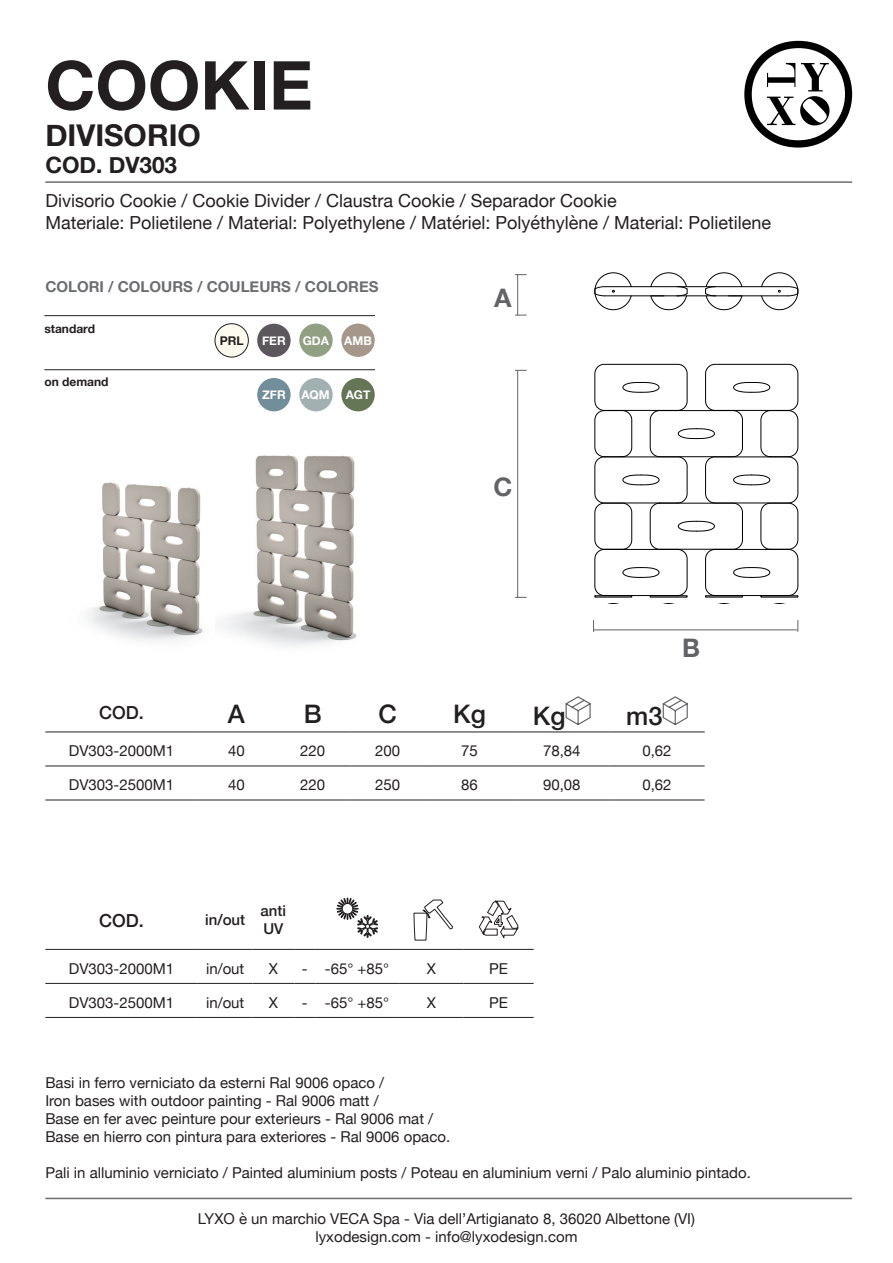
<style>
.page{position:relative;width:893px;height:1263px;background:#fff}
.page>*{position:absolute;margin:0;border:0;box-sizing:border-box;transform-origin:0 0}
.t1{font:700 67.5px "Helvetica Neue";color:#231f20}
.t2{font:700 30px "Helvetica Neue";color:#231f20}
.t3{font:500 25.5px "Helvetica Neue";color:#231f20}
.t4{font:700 25.5px "Helvetica Neue";color:#636366}
.t5{font:700 22.5px "Helvetica Neue";color:#231f20}
.t6{font:18px "Helvetica Neue";color:#231f20}
.t7{font:500 18px "Helvetica Neue";color:#231f20}
.t8{font:15px/18px "Helvetica Neue";color:#231f20;text-align:center}
.t9{font:700 15px "Helvetica Neue";color:#6c6d70}
.t10{font:500 15px "Helvetica Neue";color:#231f20}
.t11{font:700 12px "Helvetica Neue";color:#231f20}
.t12{font:700 12px "Helvetica Neue";color:#fff}
.t13{font:7.5px/9px "Myriad Pro";letter-spacing:-.005em;color:#231f20;text-align:center}
.t14{font:500 6.9px "Helvetica Neue";color:#231f20}
</style>
<div class="page">
<svg style="left:744px;top:41px;width:108px;height:107px"></svg>
<hr style="left:45px;top:181px;width:807px;height:2px;background:#6c6d70">
<hr style="left:45px;top:1198px;width:807px;height:1px;background:#6c6d70">
<div style="left:257px;top:324px;width:34px;height:33px;background:#5c575d;border-radius:50%"></div>
<div style="left:215px;top:324px;width:33px;height:33px;background:#fcfaef;border-radius:50%"></div>
<div style="left:215px;top:324px;width:33px;height:33px;border:1px solid #231f20;border-radius:50%"></div>
<div style="left:341px;top:378px;width:34px;height:33px;background:#657656;border-radius:50%"></div>
<div style="left:257px;top:378px;width:34px;height:33px;background:#728e9a;border-radius:50%"></div>
<div style="left:299px;top:378px;width:34px;height:33px;background:#a3b0b2;border-radius:50%"></div>
<div style="left:341px;top:324px;width:34px;height:33px;background:#a5988b;border-radius:50%"></div>
<div style="left:299px;top:324px;width:34px;height:33px;background:#91a083;border-radius:50%"></div>
<hr style="left:44px;top:315px;width:331px;height:1px;background:#231f20">
<hr style="left:44px;top:369px;width:331px;height:1px;background:#231f20">
<hr style="left:45px;top:732px;width:153px;height:1px;background:#231f20">
<hr style="left:198px;top:732px;width:77px;height:1px;background:#231f20">
<hr style="left:275px;top:732px;width:75px;height:1px;background:#231f20">
<hr style="left:350px;top:732px;width:75px;height:1px;background:#231f20">
<hr style="left:425px;top:732px;width:89px;height:1px;background:#231f20">
<hr style="left:514px;top:732px;width:95px;height:1px;background:#231f20">
<hr style="left:609px;top:732px;width:96px;height:1px;background:#231f20">
<hr style="left:45px;top:766px;width:153px;height:1px;background:#231f20">
<hr style="left:198px;top:766px;width:77px;height:1px;background:#231f20">
<hr style="left:275px;top:766px;width:75px;height:1px;background:#231f20">
<hr style="left:350px;top:766px;width:75px;height:1px;background:#231f20">
<hr style="left:425px;top:766px;width:89px;height:1px;background:#231f20">
<hr style="left:514px;top:766px;width:95px;height:1px;background:#231f20">
<hr style="left:609px;top:766px;width:96px;height:1px;background:#231f20">
<hr style="left:45px;top:800px;width:153px;height:1px;background:#231f20">
<hr style="left:198px;top:800px;width:77px;height:1px;background:#231f20">
<hr style="left:275px;top:800px;width:75px;height:1px;background:#231f20">
<hr style="left:350px;top:800px;width:75px;height:1px;background:#231f20">
<hr style="left:425px;top:800px;width:89px;height:1px;background:#231f20">
<hr style="left:514px;top:800px;width:95px;height:1px;background:#231f20">
<hr style="left:609px;top:800px;width:96px;height:1px;background:#231f20">
<svg style="left:565px;top:696px;width:26px;height:29px"></svg>
<svg style="left:662px;top:696px;width:26px;height:29px"></svg>
<img style="left:223px;top:455px;width:134px;height:191px">
<img style="left:88px;top:482px;width:115px;height:159px">
<hr style="left:45px;top:949px;width:153px;height:1px;background:#231f20">
<hr style="left:198px;top:949px;width:55px;height:1px;background:#231f20">
<hr style="left:253px;top:949px;width:41px;height:1px;background:#231f20">
<svg style="left:294px;top:949px;width:21px;height:1px"></svg>
<hr style="left:315px;top:949px;width:84px;height:1px;background:#231f20">
<hr style="left:399px;top:949px;width:65px;height:1px;background:#231f20">
<hr style="left:464px;top:949px;width:70px;height:1px;background:#231f20">
<hr style="left:45px;top:983px;width:153px;height:1px;background:#231f20">
<hr style="left:198px;top:983px;width:55px;height:1px;background:#231f20">
<hr style="left:253px;top:983px;width:41px;height:1px;background:#231f20">
<svg style="left:294px;top:983px;width:21px;height:1px"></svg>
<hr style="left:315px;top:983px;width:84px;height:1px;background:#231f20">
<hr style="left:399px;top:983px;width:65px;height:1px;background:#231f20">
<hr style="left:464px;top:983px;width:70px;height:1px;background:#231f20">
<hr style="left:45px;top:1017px;width:153px;height:1px;background:#231f20">
<hr style="left:198px;top:1017px;width:55px;height:1px;background:#231f20">
<hr style="left:253px;top:1017px;width:41px;height:1px;background:#231f20">
<svg style="left:294px;top:1017px;width:21px;height:1px"></svg>
<hr style="left:315px;top:1017px;width:84px;height:1px;background:#231f20">
<hr style="left:399px;top:1017px;width:65px;height:1px;background:#231f20">
<hr style="left:464px;top:1017px;width:70px;height:1px;background:#231f20">
<svg style="left:337px;top:898px;width:41px;height:40px"></svg>
<svg style="left:414px;top:900px;width:39px;height:40px"></svg>
<svg style="left:479px;top:901px;width:40px;height:38px"></svg>
<svg style="left:595px;top:364px;width:203px;height:232px"></svg>
<svg style="left:705px;top:273px;width:93px;height:37px"></svg>
<svg style="left:595px;top:273px;width:93px;height:37px"></svg>
<hr style="left:677px;top:296px;width:38px;height:1px;background:#000">
<hr style="left:677px;top:286px;width:38px;height:1px;background:#000">
<hr style="left:517px;top:274px;width:1px;height:41px;background:#636366">
<svg style="left:515px;top:315px;width:12px;height:1px"></svg>
<hr style="left:517px;top:371px;width:1px;height:227px;background:#636366">
<svg style="left:515px;top:370px;width:12px;height:1px"></svg>
<hr style="left:593px;top:629px;width:204px;height:1px;background:#636366">
<svg style="left:797px;top:620px;width:1px;height:12px"></svg>
<p class="t1" style="left:45px;top:33px;width:269px">COOKIE</p>
<p class="t2" style="left:45px;top:111px;width:157px">DIVISORIO</p>
<p class="t5" style="left:45px;top:147px;width:133px">COD. DV303</p>
<p class="t6" style="left:45px;top:188px;width:573px">Divisorio Cookie / Cookie Divider / Claustra Cookie / Separador Cookie</p>
<p class="t6" style="left:45px;top:210px;width:727px">Materiale: Polietilene / Material: Polyethylene / Matériel: Polyéthylène / Material: Polietilene</p>
<p class="t9" style="left:45px;top:275px;width:335px">COLORI / COLOURS / COULEURS / COLORES</p>
<p class="t11" style="left:44px;top:319px;width:52px">standard</p>
<p class="t11" style="left:44px;top:372px;width:66px">on demand</p>
<p class="t11" style="left:220px;top:331px;width:25px">PRL</p>
<p class="t12" style="left:262px;top:331px;width:25px">FER</p>
<p class="t12" style="left:303px;top:331px;width:28px">GDA</p>
<p class="t12" style="left:344px;top:331px;width:29px">AMB</p>
<p class="t12" style="left:262px;top:386px;width:25px">ZFR</p>
<p class="t12" style="left:301px;top:386px;width:30px">AQM</p>
<p class="t12" style="left:346px;top:386px;width:26px">AGT</p>
<p class="t4" style="left:494px;top:278px;width:19px">A</p>
<p class="t4" style="left:493px;top:467px;width:20px">C</p>
<p class="t4" style="left:682px;top:628px;width:19px">B</p>
<p class="t7" style="left:99px;top:699px;width:46px">COD.</p>
<p class="t3" style="left:228px;top:693px;width:19px">A</p>
<p class="t3" style="left:304px;top:693px;width:19px">B</p>
<p class="t3" style="left:378px;top:693px;width:20px">C</p>
<p class="t3" style="left:453px;top:693px;width:34px">Kg</p>
<p class="t3" style="left:533px;top:695px;width:34px">Kg</p>
<p class="t3" style="left:626px;top:695px;width:38px">m3</p>
<p class="t8" style="left:69px;top:743px;width:107px">DV303-2000M1</p>
<p class="t8" style="left:228px;top:743px;width:18px">40</p>
<p class="t8" style="left:300px;top:743px;width:27px">220</p>
<p class="t8" style="left:375px;top:743px;width:27px">200</p>
<p class="t8" style="left:461px;top:743px;width:18px">75</p>
<p class="t8" style="left:543px;top:743px;width:39px">78,84</p>
<p class="t8" style="left:642px;top:743px;width:31px">0,62</p>
<p class="t8" style="left:69px;top:777px;width:107px">DV303-2500M1</p>
<p class="t8" style="left:228px;top:777px;width:18px">40</p>
<p class="t8" style="left:300px;top:777px;width:27px">220</p>
<p class="t8" style="left:375px;top:777px;width:27px">250</p>
<p class="t8" style="left:461px;top:777px;width:18px">86</p>
<p class="t8" style="left:543px;top:777px;width:39px">90,08</p>
<p class="t8" style="left:642px;top:777px;width:31px">0,62</p>
<p class="t7" style="left:99px;top:906px;width:46px">COD.</p>
<p class="t10" style="left:205px;top:908px;width:42px">in/out</p>
<p class="t10" style="left:261px;top:899px;width:27px">anti</p>
<p class="t10" style="left:263px;top:917px;width:21px">UV</p>
<p class="t13" style="left:362px;top:958px;width:15px">max<br>Kg</p>
<p class="t13" style="left:426px;top:962px;width:8px">LT</p>
<p class="t13" style="left:488px;top:958px;width:15px">max<br>Kg</p>
<p class="t8" style="left:69px;top:960px;width:107px">DV303-2000M1</p>
<p class="t8" style="left:206px;top:960px;width:40px">in/out</p>
<p class="t8" style="left:269px;top:960px;width:11px">X</p>
<p class="t8" style="left:302px;top:960px;width:7px">-</p>
<p class="t8" style="left:325px;top:960px;width:66px">-65° +85°</p>
<p class="t8" style="left:427px;top:960px;width:11px">X</p>
<p class="t8" style="left:489px;top:960px;width:20px">PE</p>
<p class="t8" style="left:69px;top:994px;width:107px">DV303-2500M1</p>
<p class="t8" style="left:206px;top:994px;width:40px">in/out</p>
<p class="t8" style="left:269px;top:994px;width:11px">X</p>
<p class="t8" style="left:302px;top:994px;width:7px">-</p>
<p class="t8" style="left:325px;top:994px;width:66px">-65° +85°</p>
<p class="t8" style="left:427px;top:994px;width:11px">X</p>
<p class="t8" style="left:489px;top:994px;width:20px">PE</p>
<p class="t13" style="left:240px;top:962px;width:8px">LT</p>
<p class="t14" style="left:291px;top:966px;width:23px">RGBW</p>
<p class="t14" style="left:477px;top:966px;width:23px">RGBW</p>
<p class="t8" style="left:45px;top:1074px;width:406px;text-align:left">Basi in ferro verniciato da esterni Ral 9006 opaco /<br>Iron bases with outdoor painting - Ral 9006 matt /<br>Base en fer avec peinture pour exterieurs - Ral 9006 mat / Base en hierro con pintura para exteriores - Ral 9006 opaco.</p>
<p class="t8" style="left:45px;top:1164px;width:707px">Pali in alluminio verniciato / Painted aluminium posts / Poteau en aluminium verni / Palo aluminio pintado.</p>
<p class="t8" style="left:198px;top:1210px;width:499px">LYXO è un marchio VECA Spa - Via dell’Artigianato 8, 36020 Albettone (VI) lyxodesign.com - info@lyxodesign.com</p>
</div>
